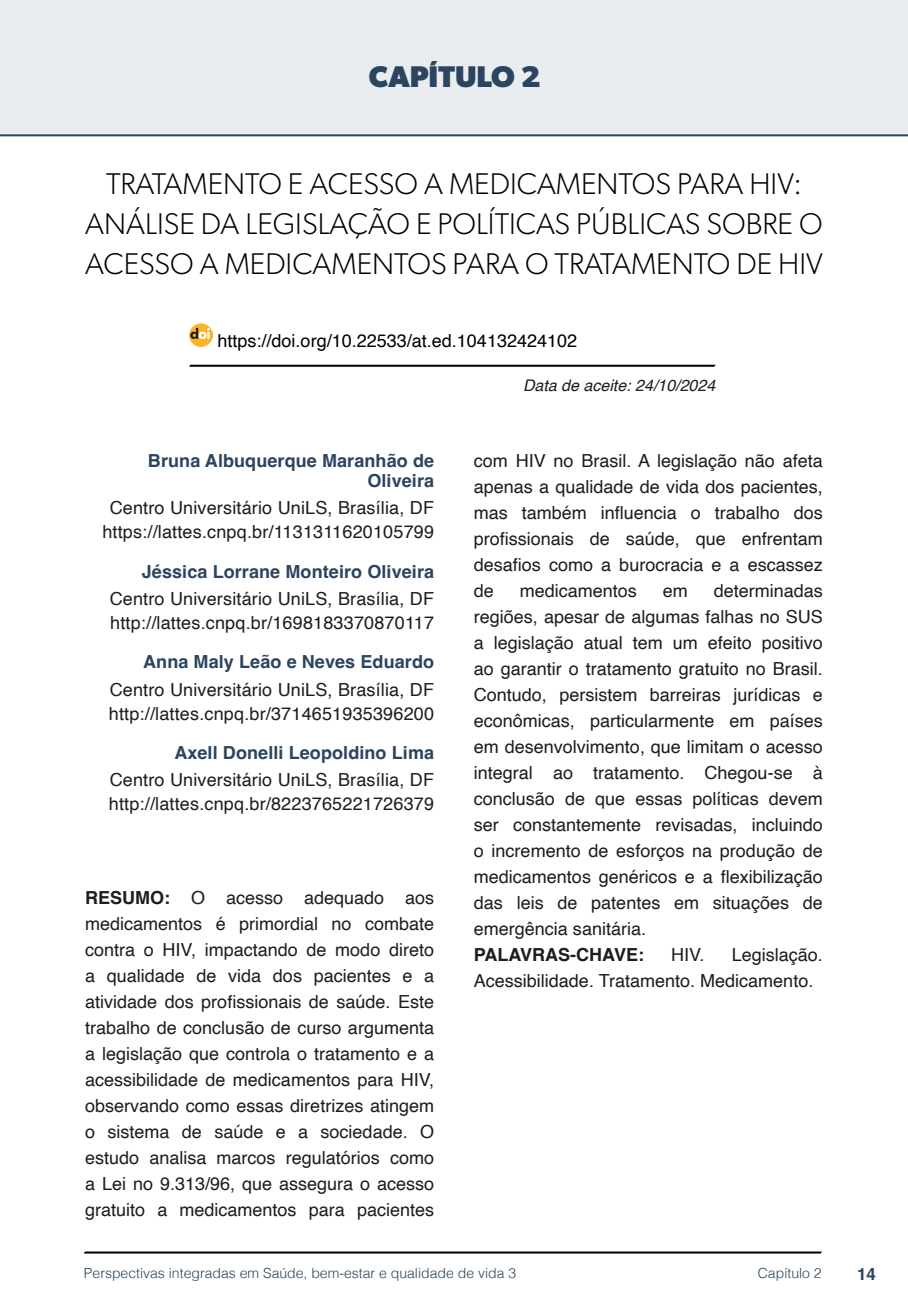
<style>
.page{position:relative;width:908px;height:1304px;background:#fff}
.page>*{position:absolute;margin:0;border:0;box-sizing:border-box;transform-origin:0 0}
.nome_artigos{font:300 30px/40px "Gibson";color:#000;text-align:center}
.capítulos{font:700 30px "Gibson";color:#2b445f}
.Resumos_e_PC_TXT{font:18px/26px "Helvetica";color:#1d1d1b;text-align:justify}
.info_autores{font:18px "Helvetica";letter-spacing:.01em;color:#1d1d1b}
.nome_autores{font:700 18px/20px "Helvetica";letter-spacing:.005em;color:#2b445f;text-align:right}
.DOI{font:18px "Helvetica";color:#000}
.Resumos_e_PC_TXT-2{font:700 18px "Helvetica";color:#1d1d1b}
.t1{font:700 16.8px "Helvetica";color:#2b445f}
.data{font:italic 16px "Helvetica";color:#1d1d1b}
.t2{font:300 14px "Helvetica";color:#2b445f}
.s1{font-weight:700}
</style>
<div class="page">
<svg style="left:84px;top:1251px;width:737px;height:3px;background:#515151"></svg>
<div style="left:0;top:0;width:907px;height:136px;background:#eaedf0"></div>
<svg style="left:189px;top:364px;width:526px;height:3px;background:#4f4f4f"></svg>
<img style="left:189px;top:323px;width:23px;height:23px">
<div style="left:44px;top:72px;width:68px;height:61px;background:#eaedf0"></div>
<p class="capítulos" style="left:369px;top:58px;width:173px">CAPÍTULO 2</p>
<p class="nome_artigos" style="left:85px;top:163px;width:738px">TRATAMENTO E ACESSO A MEDICAMENTOS PARA HIV:<br>ANÁLISE DA LEGISLAÇÃO E POLÍTICAS PÚBLICAS SOBRE O<br>ACESSO A MEDICAMENTOS PARA O TRATAMENTO DE HIV</p>
<p class="DOI" style="left:217px;top:327px;width:361px">https://doi.org/10.22533/at.ed.104132424102</p>
<p class="nome_autores" style="left:148px;top:453px;width:287px">Bruna Albuquerque Maranhão de<br>Oliveira</p>
<p class="info_autores" style="left:110px;top:494px;width:326px">Centro Universitário UniLS, Brasília, DF</p>
<p class="info_autores" style="left:102px;top:518px;width:333px">https://lattes.cnpq.br/1131311620105799</p>
<p class="nome_autores" style="left:142px;top:563px;width:293px">Jéssica Lorrane Monteiro Oliveira</p>
<p class="info_autores" style="left:110px;top:585px;width:326px">Centro Universitário UniLS, Brasília, DF</p>
<p class="info_autores" style="left:110px;top:609px;width:325px">http://lattes.cnpq.br/1698183370870117</p>
<p class="nome_autores" style="left:143px;top:654px;width:292px">Anna Maly Leão e Neves Eduardo</p>
<p class="info_autores" style="left:110px;top:676px;width:326px">Centro Universitário UniLS, Brasília, DF</p>
<p class="info_autores" style="left:109px;top:700px;width:326px">http://lattes.cnpq.br/3714651935396200</p>
<p class="nome_autores" style="left:174px;top:745px;width:261px">Axell Donelli Leopoldino Lima</p>
<p class="info_autores" style="left:110px;top:766px;width:326px">Centro Universitário UniLS, Brasília, DF</p>
<p class="info_autores" style="left:109px;top:790px;width:326px">http://lattes.cnpq.br/8223765221726379</p>
<p class="Resumos_e_PC_TXT" style="left:85px;top:886px;width:350px"><span class="s1">RESUMO:</span> O acesso adequado aos medicamentos é primordial no combate contra o HIV, impactando de modo direto a qualidade de vida dos pacientes e a atividade dos profissionais de saúde. Este trabalho de conclusão de curso argumenta a legislação que controla o tratamento e a acessibilidade de medicamentos para HIV, observando como essas diretrizes atingem o sistema de saúde e a sociedade. O estudo analisa marcos regulatórios como a Lei no 9.313/96, que assegura o acesso gratuito a medicamentos para pacientes</p>
<p class="data" style="left:523px;top:373px;width:194px">Data de aceite: 24/10/2024</p>
<p class="Resumos_e_PC_TXT" style="left:473px;top:448px;width:350px">com HIV no Brasil. A legislação não afeta apenas a qualidade de vida dos pacientes, mas também influencia o trabalho dos profissionais de saúde, que enfrentam desafios como a burocracia e a escassez de</p>
<p class="Resumos_e_PC_TXT" style="left:473px;top:578px;width:350px;text-indent:240px">determinadas regiões, apesar de algumas falhas no SUS a legislação atual tem um efeito positivo ao garantir o tratamento gratuito no Brasil.<br>Contudo, persistem barreiras jurídicas e econômicas, particularmente em países em desenvolvimento, que limitam o acesso integral ao tratamento. Chegou-se à conclusão de que essas políticas devem ser constantemente revisadas, incluindo o incremento de esforços na produção de medicamentos genéricos e a flexibilização das leis de patentes em situações de emergência sanitária.</p>
<p class="Resumos_e_PC_TXT-2" style="left:473px;top:944px;width:172px">PALAVRAS-CHAVE:</p>
<p class="Resumos_e_PC_TXT" style="left:671px;top:942px;width:35px">HIV.</p>
<p class="Resumos_e_PC_TXT" style="left:519px;top:578px;width:119px">medicamentos</p>
<p class="Resumos_e_PC_TXT" style="left:662px;top:578px;width:27px">em</p>
<p class="Resumos_e_PC_TXT" style="left:473px;top:942px;width:350px;text-indent:258px">Legislação.<br>Acessibilidade. Tratamento. Medicamento.</p>
<p class="t2" style="left:84px;top:1261px;width:433px">Perspectivas integradas em Saúde, bem-estar e qualidade de vida 3</p>
<p class="t2" style="left:757px;top:1261px;width:65px">Capítulo 2</p>
<p class="t1" style="left:856px;top:1264px;width:20px">14</p>
</div>
